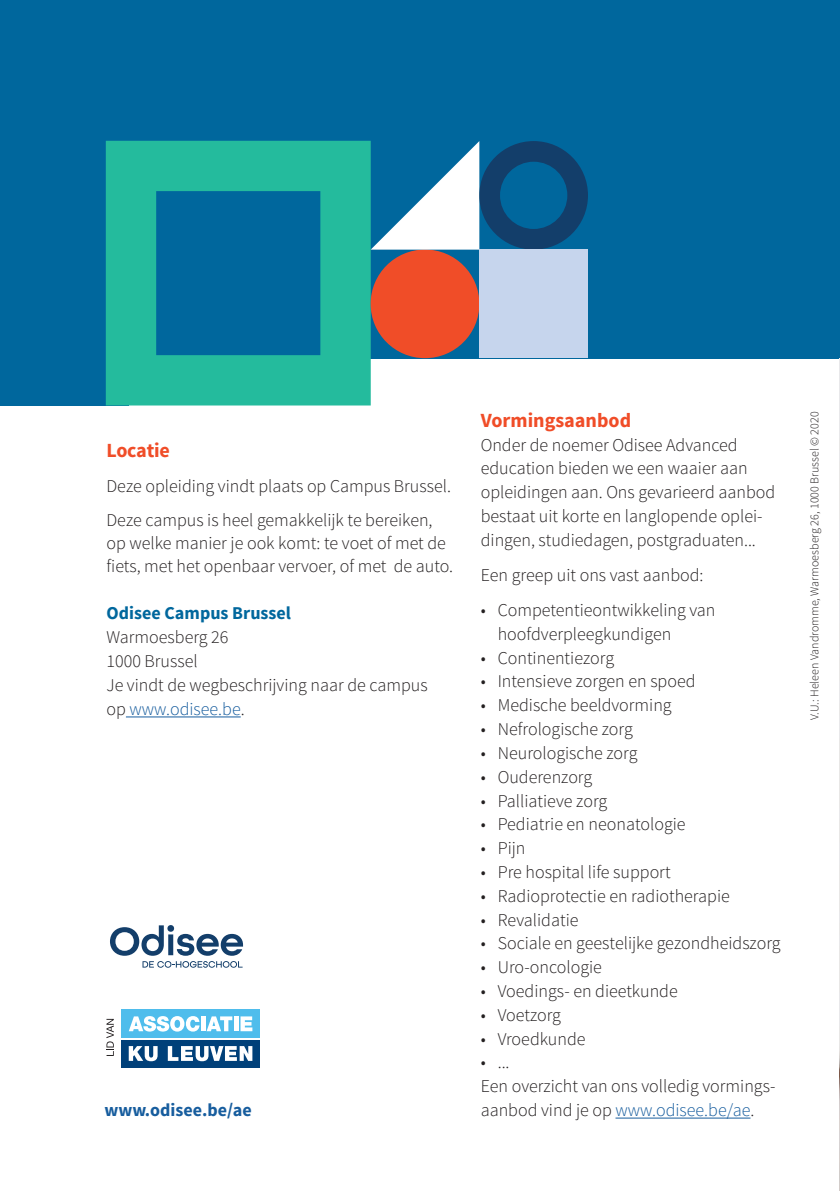
<style>
.page{position:relative;width:840px;height:1191px;background:#fff}
.page>*{position:absolute;margin:0;border:0;box-sizing:border-box;transform-origin:0 0}
.t1{font:700 20px "Source Sans Pro";color:#f04d28}
.t2{font:300 18px/23.8px "Source Sans Pro";color:#231f20}
.t3{font:700 18px "Source Sans Pro";color:#00679d}
.t4{font:700 18px "Source Sans Pro";color:#175d9e}
.t5{font:300 12px "Source Sans Pro";color:#231f20}
.s1{color:#175d9e}
</style>
<div class="page">
<div style="left:0;top:0;width:839px;height:358px;background:#00679d"></div>
<div style="left:0;top:0;width:128px;height:405px;background:#00679d"></div>
<hr style="left:126px;top:716px;width:114px;height:1px;background:#175d9e">
<hr style="left:615px;top:1117px;width:135px;height:1px;background:#175d9e">
<svg style="left:106px;top:141px;width:264px;height:264px;fill:#24bb9d"></svg>
<div style="left:370px;top:249px;width:109px;height:109px;background:#f04d28;border-radius:50%"></div>
<svg style="left:370px;top:141px;width:217px;height:109px"></svg>
<div style="left:479px;top:250px;width:108px;height:108px;background:#c6d5ed"></div>
<div style="left:121px;top:1009px;width:139px;height:29px;background:#4fbdec"></div>
<svg style="left:129px;top:1016px;width:70px;height:15px"></svg>
<hr style="left:201px;top:1016px;width:4px;height:15px;background:#fff">
<svg style="left:206px;top:1016px;width:26px;height:15px"></svg>
<hr style="left:234px;top:1016px;width:4px;height:15px;background:#fff">
<svg style="left:240px;top:1016px;width:12px;height:15px"></svg>
<div style="left:121px;top:1039px;width:139px;height:28px;background:#004079"></div>
<svg style="left:129px;top:1046px;width:28px;height:15px"></svg>
<svg style="left:168px;top:1046px;width:84px;height:15px"></svg>
<svg style="left:106px;top:1019px;width:8px;height:37px"></svg>
<svg style="left:110px;top:925px;width:133px;height:30px"></svg>
<svg style="left:142px;top:961px;width:100px;height:6px"></svg>
<p class="t1" style="left:106px;top:438px;width:65px">Locatie</p>
<p class="t2" style="left:106px;top:468px;width:346px;line-height:34.4px">Deze opleiding vindt plaats op Campus Brussel.<br>Deze campus is heel gemakkelijk te bereiken,</p>
<p class="t2" style="left:106px;top:532px;width:348px;line-height:23px">op welke manier je ook komt: te voet of met de fiets, met het openbaar vervoer, of met de auto.</p>
<p class="t3" style="left:106px;top:601px;width:186px">Odisee Campus Brussel</p>
<p class="t2" style="left:106px;top:625px;width:322px">Warmoesberg 26<br>1000 Brussel<br>Je vindt de wegbeschrijving naar de campus op <span class="s1">www.odisee.be</span>.</p>
<p class="t4" style="left:104px;top:1098px;width:149px">www.odisee.be/ae</p>
<p class="t1" style="left:480px;top:407px;width:152px">Vormingsaanbod</p>
<p class="t2" style="left:480px;top:433px;width:296px">Onder de noemer Odisee Advanced education bieden we een waaier aan opleidingen aan. Ons gevarieerd aanbod bestaat uit korte en langlopende oplei&shy;dingen, studiedagen, postgraduaten...</p>
<p class="t2" style="left:480px;top:563px;width:224px">Een greep uit ons vast aanbod:</p>
<p class="t2" style="left:497px;top:598px;width:219px;text-indent:-17px">• Competentieontwikkeling van hoofdverpleegkundigen</p>
<p class="t2" style="left:480px;top:646px;width:135px">• Continentiezorg</p>
<p class="t2" style="left:480px;top:669px;width:216px">• Intensieve zorgen en spoed</p>
<p class="t2" style="left:480px;top:693px;width:192px">• Medische beeldvorming</p>
<p class="t2" style="left:480px;top:717px;width:153px">• Nefrologische zorg</p>
<p class="t2" style="left:480px;top:741px;width:158px">• Neurologische zorg</p>
<p class="t2" style="left:480px;top:765px;width:113px">• Ouderenzorg</p>
<p class="t2" style="left:480px;top:788px;width:128px">• Palliatieve zorg</p>
<p class="t2" style="left:480px;top:812px;width:206px">• Pediatrie en neonatologie</p>
<p class="t2" style="left:480px;top:836px;width:46px">• Pijn</p>
<p class="t2" style="left:480px;top:860px;width:191px">• Pre hospital life support</p>
<p class="t2" style="left:480px;top:884px;width:250px">• Radioprotectie en radiotherapie</p>
<p class="t2" style="left:480px;top:907px;width:99px">• Revalidatie</p>
<p class="t2" style="left:480px;top:931px;width:301px">• Sociale en geestelijke gezondheidszorg</p>
<p class="t2" style="left:480px;top:955px;width:123px">• Uro-oncologie</p>
<p class="t2" style="left:480px;top:979px;width:198px">• Voedings- en dieetkunde</p>
<p class="t2" style="left:480px;top:1003px;width:82px">• Voetzorg</p>
<p class="t2" style="left:480px;top:1026px;width:106px">• Vroedkunde</p>
<p class="t2" style="left:480px;top:1050px;width:296px">• ...<br>Een overzicht van ons volledig vormings&shy;aanbod vind je op <span class="s1">www.odisee.be/ae</span>.</p>
<p class="t5" style="left:806px;top:719px;width:309px;rotate:-90deg">V.U.: Heleen Vandromme, Warmoesberg 26, 1000 Brussel © 2020</p>
</div>
